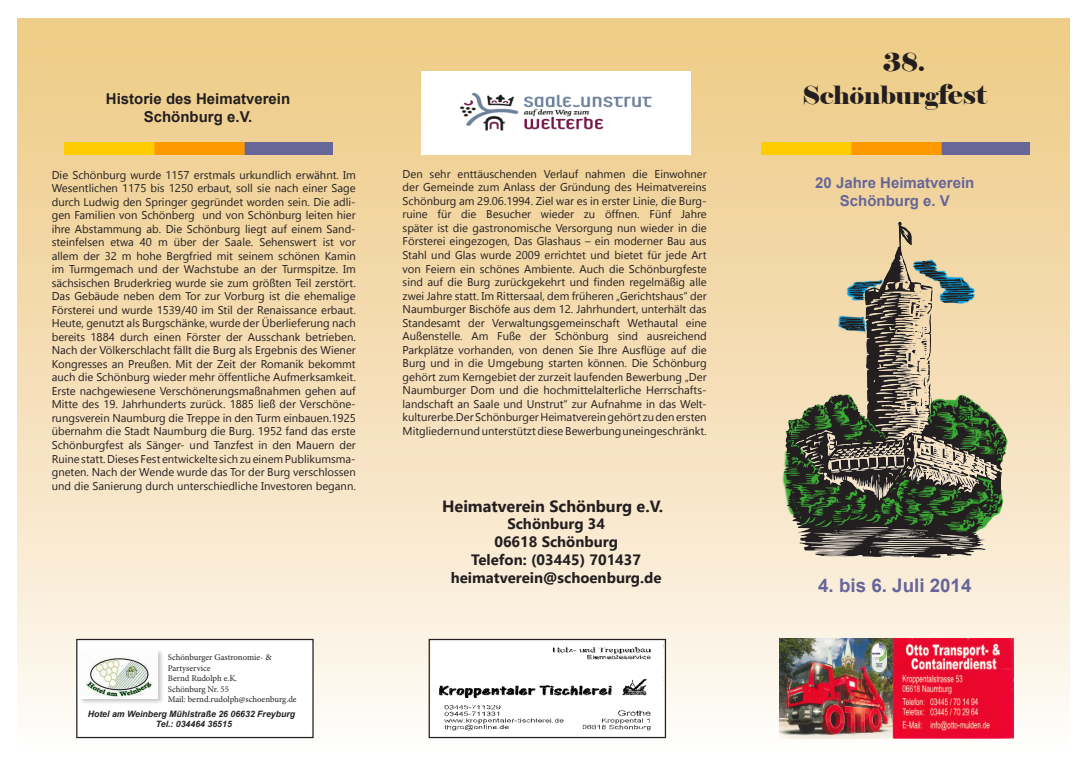
<style>
.page{position:relative;width:1088px;height:780px;background:#fff}
.page>*{position:absolute;margin:0;border:0;box-sizing:border-box;transform-origin:0 0}
.t1{font:25px "Elephant";color:#231f20}
.t2{font:700 18.75px "Arial";color:#666698}
.t3{font:700 16.25px "Nirmala UI";color:#231f20}
.t4{font:700 15px "Nirmala UI";color:#231f20}
.t5{font:700 15px/18px "Arial";color:#231f20;text-align:center}
.t6{font:700 15px "Arial";color:#666698}
.Absatzformat_1{font:11.25px/13.5px "Nirmala UI";color:#231f20;text-align:justify}
.t7{font:8.75px "Minion Pro";letter-spacing:-.005em;color:#231f20}
.t8{font:italic 700 8.75px "Arial";color:#231f20}
.s1{font-size:27.5px}
</style>
<div class="page">
<div style="left:18px;top:18px;width:1051px;height:744px;background:linear-gradient(to bottom,#eec981,#fefaf7)"></div>
<img style="left:782px;top:221px;width:225px;height:338px">
<img style="left:64px;top:142px;width:268px;height:12px">
<img style="left:431px;top:641px;width:233px;height:95px">
<div style="left:429px;top:639px;width:237px;height:99px;border:1px solid #231f20"></div>
<img style="left:761px;top:142px;width:268px;height:12px">
<img style="left:780px;top:639px;width:233px;height:99px">
<div style="left:77px;top:639px;width:236px;height:98px;background:#fff"></div>
<div style="left:76px;top:639px;width:238px;height:99px;border:1px solid #231f20"></div>
<div style="left:79px;top:649px;width:85px;height:55px;background:#231f20;opacity:.25"></div>
<img style="left:80px;top:650px;width:78px;height:48px">
<img style="left:422px;top:71px;width:268px;height:83px">
<p class="t5" style="left:106px;top:90px;width:186px">Historie des Heimatverein<br>Schönburg e.V.</p>
<p class="Absatzformat_1" style="left:52px;top:167px;width:306px">Die Schönburg wurde 1157 erstmals urkundlich erwähnt. Im Wesentlichen 1175 bis 1250 erbaut, soll sie nach einer Sage durch Ludwig den Springer gegründet worden sein. Die adli&shy;gen Familien von Schönberg und von Schönburg leiten hier ihre Abstammung ab. Die Schönburg liegt auf einem Sand&shy;steinfelsen etwa 40 m über der Saale. Sehenswert ist vor</p>
<p class="Absatzformat_1" style="left:52px;top:248px;width:306px">allem der 32 m hohe Bergfried mit seinem schönen Kamin im Turmgemach und der Wachstube an der Turmspitze. Im</p>
<p class="Absatzformat_1" style="left:52px;top:275px;width:306px">sächsischen Bruderkrieg wurde sie zum größten Teil zerstört.<br>Das Gebäude neben dem Tor zur Vorburg ist die ehemalige Försterei und wurde 1539/40 im Stil der Renaissance erbaut.<br>Heute, genutzt als Burgschänke, wurde der Überlieferung nach bereits 1884 durch einen Förster der Ausschank betrieben.<br>Nach der Völkerschlacht fällt die Burg als Ergebnis des Wiener Kongresses an Preußen. Mit der Zeit der Romanik bekommt auch die Schönburg wieder mehr öffentliche Aufmerksamkeit.<br>Erste nachgewiesene Verschönerungsmaßnahmen gehen auf Mitte des 19. Jahrhunderts zurück. 1885 ließ der Verschöne&shy;rungsverein Naumburg die Treppe in den Turm einbauen.1925 übernahm die Stadt Naumburg die Burg. 1952 fand das erste Schönburgfest als Sänger- und Tanzfest in den Mauern der</p>
<p class="Absatzformat_1" style="left:52px;top:451px;width:306px">Ruine statt. Dieses Fest entwickelte sich zu einem Publikumsma&shy;gneten. Nach der Wende wurde das Tor der Burg verschlossen und die Sanierung durch unterschiedliche Investoren begann.</p>
<p class="t7" style="left:168px;top:651px;width:105px">Schönburger Gastronomie- &amp;</p>
<p class="t7" style="left:168px;top:662px;width:44px">Partyservice</p>
<p class="t7" style="left:168px;top:672px;width:71px">Bernd Rudolph e.K.</p>
<p class="t7" style="left:168px;top:683px;width:63px">Schönburg Nr. 55</p>
<p class="t7" style="left:168px;top:693px;width:130px">Mail: bernd.rudolph@schoenburg.de</p>
<p class="t8" style="left:88px;top:707px;width:209px">Hotel am Weinberg Mühlstraße 26 06632 Freyburg</p>
<p class="t8" style="left:156px;top:718px;width:77px">Tel.: 034464 36515</p>
<p class="Absatzformat_1" style="left:403px;top:167px;width:306px">Den sehr enttäuschenden Verlauf nahmen die Einwohner der Gemeinde zum Anlass der Gründung des Heimatvereins Schönburg am 29.06.1994. Ziel war es in erster Linie, die Burg-</p>
<p class="Absatzformat_1" style="left:403px;top:207px;width:306px">ruine für die Besucher wieder zu öffnen. Fünf Jahre</p>
<p class="Absatzformat_1" style="left:403px;top:221px;width:306px">später ist die gastronomische Versorgung nun wieder in die</p>
<p class="Absatzformat_1" style="left:403px;top:234px;width:306px">Försterei eingezogen, Das Glashaus – ein moderner Bau aus Stahl und Glas wurde 2009 errichtet und bietet für jede Art von Feiern ein schönes Ambiente. Auch die Schönburgfeste sind auf die Burg zurückgekehrt und finden regelmäßig alle zwei Jahre statt. Im Rittersaal, dem früheren „Gerichtshaus“ der Naumburger Bischöfe aus dem 12. Jahrhundert, unterhält das</p>
<p class="Absatzformat_1" style="left:403px;top:315px;width:306px">Standesamt der Verwaltungsgemeinschaft Wethautal eine</p>
<p class="Absatzformat_1" style="left:403px;top:329px;width:306px">Außenstelle. Am Fuße der Schönburg sind ausreichend</p>
<p class="Absatzformat_1" style="left:403px;top:342px;width:306px">Parkplätze vorhanden, von denen Sie Ihre Ausflüge auf die Burg und in die Umgebung starten können. Die Schönburg gehört zum Kerngebiet der zurzeit laufenden Bewerbung „Der Naumburger Dom und die hochmittelalterliche Herrschafts&shy;landschaft an Saale und Unstrut“ zur Aufnahme in das Welt-</p>
<p class="Absatzformat_1" style="left:403px;top:410px;width:306px">kulturerbe.Der Schönburger Heimatverein gehört zu den ersten<br>Mitgliedern und unterstützt diese Bewerbung uneingeschränkt.</p>
<p class="t3" style="left:442px;top:493px;width:223px">Heimatverein Schönburg e.V.</p>
<p class="t4" style="left:507px;top:512px;width:99px">Schönburg 34</p>
<p class="t4" style="left:494px;top:530px;width:125px">06618 Schönburg</p>
<p class="t4" style="left:471px;top:548px;width:172px">Telefon: (03445) 701437</p>
<p class="t4" style="left:451px;top:566px;width:212px">heimatverein@schoenburg.de</p>
<p class="t1" style="left:883px;top:46px;width:43px">38.</p>
<p class="t1" style="left:802px;top:79px;width:186px">Schönburg<span class="s1">fest</span></p>
<p class="t6" style="left:815px;top:173px;width:161px">20 Jahre Heimatverein</p>
<p class="t6" style="left:840px;top:191px;width:112px">Schönburg e. V</p>
<p class="t2" style="left:818px;top:572px;width:155px">4. bis 6. Juli 2014</p>
</div>
